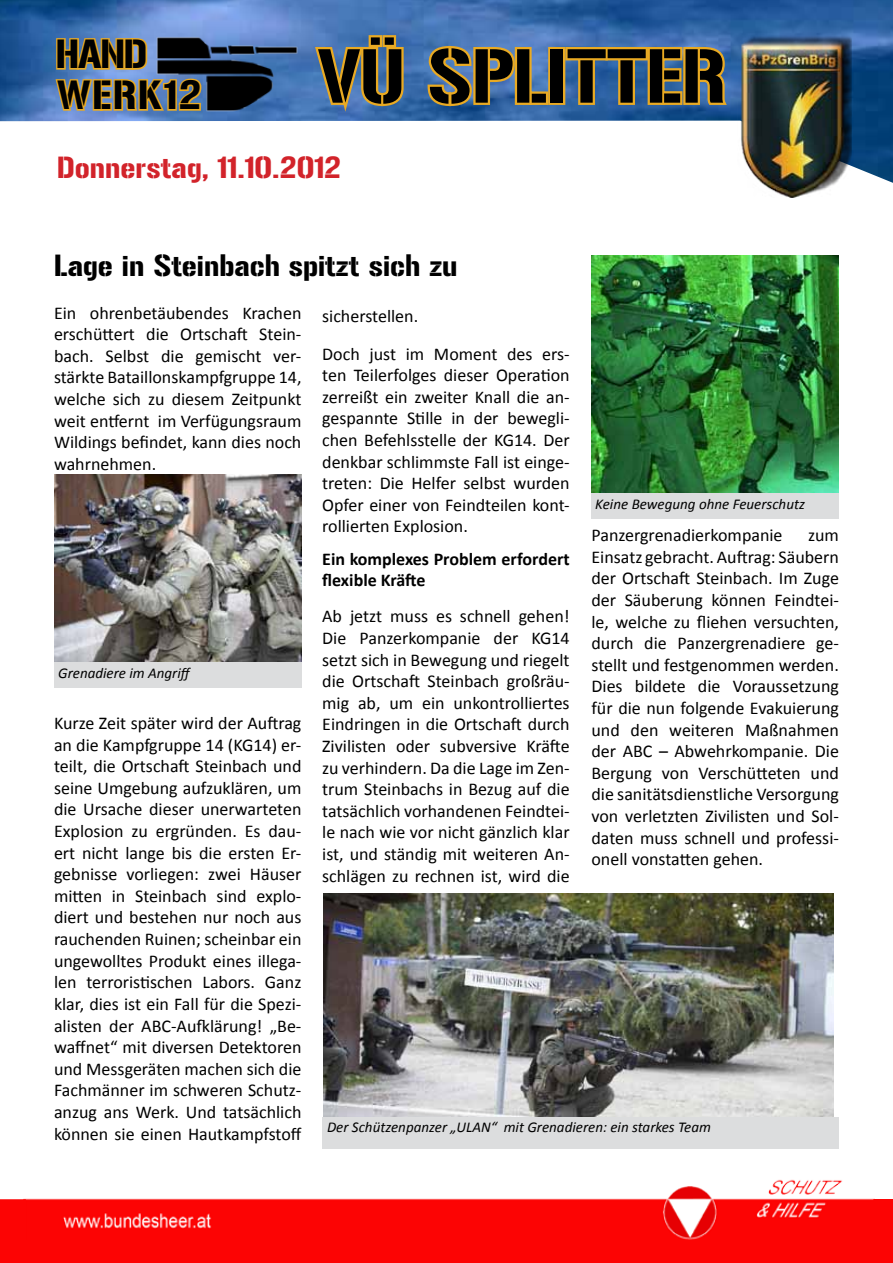
<style>
.page{position:relative;width:893px;height:1263px;background:#fff}
.page>*{position:absolute;margin:0;border:0;box-sizing:border-box;transform-origin:0 0}
.t1{font:67.5px "Gunplay";color:#000}
.t2{font:36px/41.1px "Gunplay";letter-spacing:.05em;color:#000}
.t3{font:27px "Gunplay";color:#000}
.t4{font:27px "Gunplay";color:#d2232a}
.t5{font:18px/21.6px "Calibri";color:#000;text-align:justify}
.t6{font:700 18px/21.6px "Calibri";color:#000}
.t7{font:italic 15px "Calibri";color:#000}
</style>
<div class="page">
<img style="left:0;top:0;width:893px;height:183px">
<svg style="left:312px;top:33px;width:94px;height:88px;background:#758386"></svg>
<svg style="left:425px;top:44px;width:125px;height:64px;background:#878b7f"></svg>
<div style="left:548px;top:47px;width:17px;height:58px;border:4px solid #e9aa23"></div>
<svg style="left:563px;top:45px;width:168px;height:62px;background:#7c8170"></svg>
<img style="left:203px;top:34px;width:96px;height:80px">
<svg style="left:54px;top:29px;width:149px;height:93px;background:#838681"></svg>
<img style="left:738px;top:34px;width:113px;height:164px">
<img style="left:24px;top:1179px;width:851px;height:20px">
<svg style="left:0;top:1199px;width:893px;height:64px;background:#fb0d0d"></svg>
<img style="left:54px;top:475px;width:247px;height:188px">
<div style="left:54px;top:663px;width:247px;height:25px;background:#dcddde"></div>
<img style="left:591px;top:255px;width:248px;height:239px">
<div style="left:591px;top:493px;width:247px;height:26px;background:#dcddde"></div>
<img style="left:323px;top:894px;width:510px;height:223px">
<div style="left:323px;top:1117px;width:516px;height:31px;background:#dcddde"></div>
<h2 class="t2" style="left:56px;top:34px;width:147px">HAND<br>WERK12</h2>
<h1 class="t1" style="left:318px;top:37px;width:409px">VÜ SPLITTER</h1>
<h3 class="t4" style="left:57px;top:152px;width:286px">Donnerstag, 11.10.2012</h3>
<h3 class="t3" style="left:54px;top:250px;width:405px">Lage in Steinbach spitzt sich zu</h3>
<p class="t5" style="left:322px;top:297px;width:249px;line-height:37.8px">sicherstellen.<br>Doch just im Moment des ers-</p>
<p class="t5" style="left:322px;top:364px;width:249px">ten Teilerfolges dieser Operation zerreißt ein zweiter Knall die an&shy;gespannte Stille in der bewegli&shy;chen Befehlsstelle der KG14. Der denkbar schlimmste Fall ist einge&shy;treten: Die Helfer selbst wurden Opfer einer von Feindteilen kont&shy;rollierten Explosion.</p>
<p class="t6" style="left:322px;top:548px;width:249px">Ein komplexes Problem erfordert flexible Kräfte</p>
<p class="t5" style="left:322px;top:606px;width:249px">Ab jetzt muss es schnell gehen!<br>Die Panzerkompanie der KG14 setzt sich in Bewegung und riegelt die Ortschaft Steinbach großräu&shy;mig ab, um ein unkontrolliertes Eindringen in die Ortschaft durch Zivilisten oder subversive Kräfte zu verhindern. Da die Lage im Zen&shy;trum Steinbachs in Bezug auf die tatsächlich vorhandenen Feindtei&shy;le nach wie vor nicht gänzlich klar ist, und ständig mit weiteren An&shy;schlägen zu rechnen ist, wird die</p>
<p class="t5" style="left:54px;top:302px;width:249px">Ein ohrenbetäubendes Krachen erschüttert die Ortschaft Stein&shy;bach. Selbst die gemischt ver&shy;stärkte Bataillonskampfgruppe 14, welche sich zu diesem Zeitpunkt weit entfernt im Verfügungsraum Wildings befindet, kann dies noch wahrnehmen.</p>
<p class="t7" style="left:595px;top:494px;width:211px">Keine Bewegung ohne Feuerschutz</p>
<p class="t5" style="left:591px;top:524px;width:193px">Panzergrenadierkompanie</p>
<p class="t5" style="left:591px;top:524px;width:249px;text-indent:217px">zum Einsatz gebracht. Auftrag: Säubern der Ortschaft Steinbach. Im Zuge der Säuberung können Feindtei&shy;le, welche zu fliehen versuchten, durch die Panzergrenadiere ge&shy;stellt und festgenommen werden.<br>Dies bildete die Voraussetzung für die nun folgende Evakuierung und den weiteren Maßnahmen der ABC – Abwehrkompanie. Die Bergung von Verschütteten und die sanitätsdienstliche Versorgung von verletzten Zivilisten und Sol&shy;daten muss schnell und professi&shy;onell vonstatten gehen.</p>
<p class="t7" style="left:58px;top:663px;width:136px">Grenadiere im Angriff</p>
<p class="t5" style="left:54px;top:712px;width:249px">Kurze Zeit später wird der Auftrag an die Kampfgruppe 14 (KG14) er&shy;teilt, die Ortschaft Steinbach und seine Umgebung aufzuklären, um die Ursache dieser unerwarteten Explosion zu ergründen. Es dau&shy;ert nicht lange bis die ersten Er&shy;gebnisse vorliegen: zwei Häuser mitten in Steinbach sind explo&shy;diert und bestehen nur noch aus rauchenden Ruinen; scheinbar ein ungewolltes Produkt eines illega&shy;len terroristischen Labors. Ganz klar, dies ist ein Fall für die Spezi&shy;alisten der ABC-Aufklärung! „Be&shy;waffnet“ mit diversen Detektoren und Messgeräten machen sich die Fachmänner im schweren Schutz&shy;anzug ans Werk. Und tatsächlich können sie einen Hautkampfstoff</p>
<p class="t7" style="left:327px;top:1117px;width:385px">Der Schützenpanzer „ULAN“ mit Grenadieren: ein starkes Team</p>
</div>
